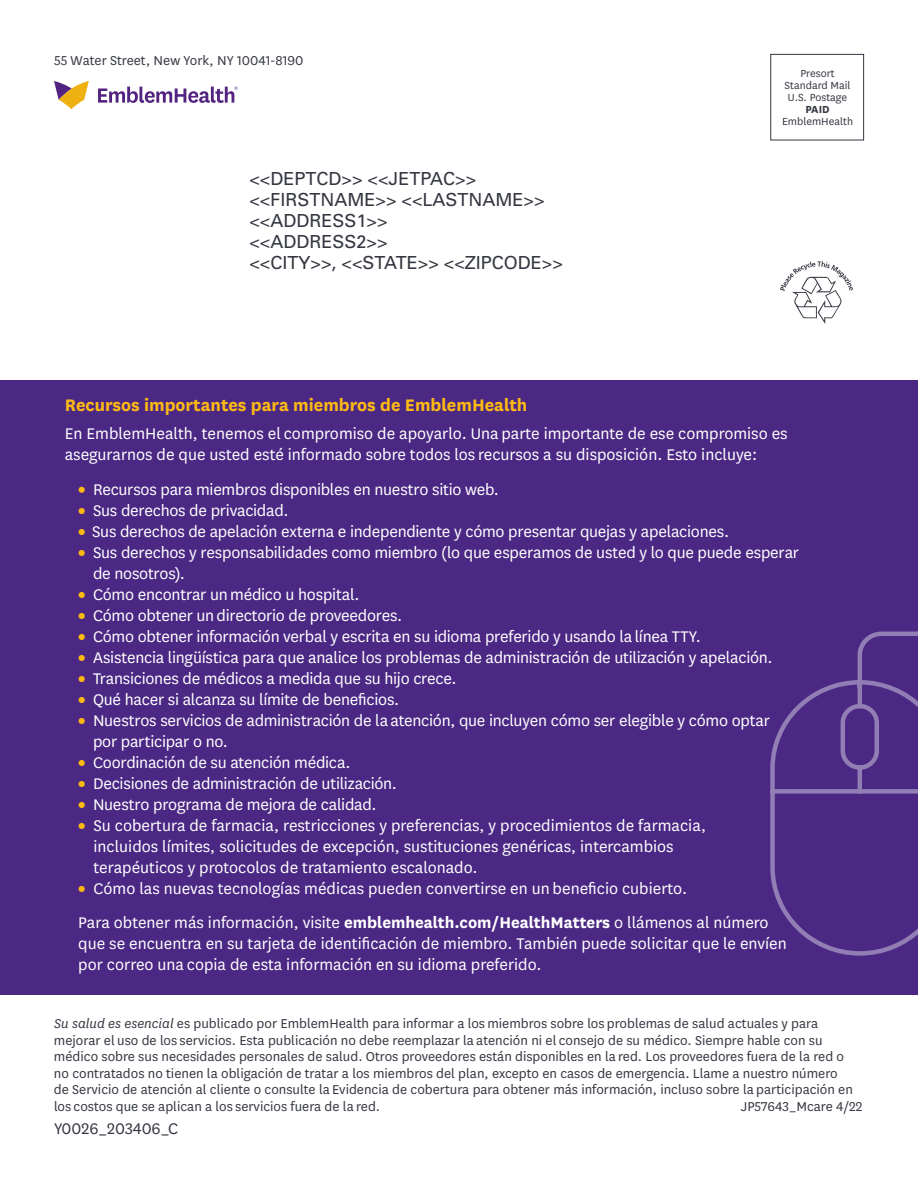
<style>
.page{position:relative;width:918px;height:1188px;background:#fff}
.page>*{position:absolute;margin:0;border:0;box-sizing:border-box;transform-origin:0 0}
._12_14_Member_Resour{font:700 19.5px "National";color:#fdb913}
._12_16_body{font:18px/21px "National";letter-spacing:-.015em;color:#fff}
._12_14_Member_Resour-2{font:18px/21px "National";color:#fff}
.t1{font:18px/21px "Univers";color:#343741}
.t2{font:18px "National";color:#343741}
.t3{font:15px/16.5px "National";color:#343741}
.t4{font:12px/12px "National";color:#343741;text-align:center}
.t5{font:700 12px "National";color:#343741}
.s1{font-weight:900;color:#fdb913}
.s2{font-weight:700}
.s3{font-style:italic}
</style>
<div class="page">
<div style="left:0;top:381px;width:918px;height:614px;background:#4b2884"></div>
<div style="left:770px;top:54px;width:94px;height:86px;border:1px solid #343741"></div>
<svg style="left:780px;top:261px;width:73px;height:63px"></svg>
<svg style="left:54px;top:81px;width:35px;height:28px"></svg>
<svg style="left:98px;top:86px;width:140px;height:17px"></svg>
<svg style="left:770px;top:631px;width:148px;height:325px"></svg>
<p class="t3" style="left:54px;top:52px;width:251px">55 Water Street, New York, NY 10041-8190</p>
<p class="t1" style="left:249px;top:168px;width:315px">&lt;&lt;DEPTCD&gt;&gt; &lt;&lt;JETPAC&gt;&gt; &lt;&lt;FIRSTNAME&gt;&gt; &lt;&lt;LASTNAME&gt;&gt; &lt;&lt;ADDRESS1&gt;&gt;<br>&lt;&lt;ADDRESS2&gt;&gt;<br>&lt;&lt;CITY&gt;&gt;, &lt;&lt;STATE&gt;&gt; &lt;&lt;ZIPCODE&gt;&gt;</p>
<p class="t4" style="left:785px;top:67px;width:67px">Presort<br>Standard Mail<br>U.S. Postage</p>
<p class="t5" style="left:805px;top:101px;width:26px">PAID</p>
<p class="t4" style="left:782px;top:115px;width:72px">EmblemHealth</p>
<p class="_12_14_Member_Resour" style="left:65px;top:391px;width:464px">Recursos importantes para miembros de EmblemHealth</p>
<p class="_12_14_Member_Resour-2" style="left:65px;top:422px;width:724px">En EmblemHealth, tenemos el compromiso de apoyarlo. Una parte importante de ese compromiso es asegurarnos de que usted esté informado sobre todos los recursos a su disposición. Esto incluye:</p>
<p class="_12_16_body" style="left:78px;top:478px;width:422px"><span class="s1">•</span> Recursos para miembros disponibles en nuestro sitio web.</p>
<p class="_12_16_body" style="left:78px;top:499px;width:212px"><span class="s1">•</span> Sus derechos de privacidad.</p>
<p class="_12_16_body" style="left:78px;top:520px;width:652px"><span class="s1">•</span> Sus derechos de apelación externa e independiente y cómo presentar quejas y apelaciones.</p>
<p class="_12_16_body" style="left:93px;top:541px;width:708px;text-indent:-15px"><span class="s1">•</span> Sus derechos y responsabilidades como miembro (lo que esperamos de usted y lo que puede esperar de nosotros).</p>
<p class="_12_16_body" style="left:78px;top:583px;width:283px"><span class="s1">•</span> Cómo encontrar un médico u hospital.</p>
<p class="_12_16_body" style="left:78px;top:604px;width:326px"><span class="s1">•</span> Cómo obtener un directorio de proveedores.</p>
<p class="_12_16_body" style="left:78px;top:625px;width:624px"><span class="s1">•</span> Cómo obtener información verbal y escrita en su idioma preferido y usando la línea TTY.</p>
<p class="_12_16_body" style="left:78px;top:646px;width:696px"><span class="s1">•</span> Asistencia lingüística para que analice los problemas de administración de utilización y apelación.</p>
<p class="_12_16_body" style="left:78px;top:667px;width:380px"><span class="s1">•</span> Transiciones de médicos a medida que su hijo crece.</p>
<p class="_12_16_body" style="left:78px;top:688px;width:322px"><span class="s1">•</span> Qué hacer si alcanza su límite de beneficios.</p>
<p class="_12_16_body" style="left:93px;top:709px;width:678px;text-indent:-15px"><span class="s1">•</span> Nuestros servicios de administración de la atención, que incluyen cómo ser elegible y cómo optar por participar o no.</p>
<p class="_12_16_body" style="left:78px;top:751px;width:274px"><span class="s1">•</span> Coordinación de su atención médica.</p>
<p class="_12_16_body" style="left:78px;top:772px;width:320px"><span class="s1">•</span> Decisiones de administración de utilización.</p>
<p class="_12_16_body" style="left:78px;top:793px;width:300px"><span class="s1">•</span> Nuestro programa de mejora de calidad.</p>
<p class="_12_14_Member_Resour-2" style="left:94px;top:814px;width:614px;text-indent:-15px"><span class="s1">•</span> Su cobertura de farmacia, restricciones y preferencias, y procedimientos de farmacia, incluidos límites, solicitudes de excepción, sustituciones genéricas, intercambios terapéuticos y protocolos de tratamiento escalonado.</p>
<p class="_12_14_Member_Resour-2" style="left:78px;top:877px;width:610px"><span class="s1">•</span> Cómo las nuevas tecnologías médicas pueden convertirse en un beneficio cubierto.</p>
<p class="_12_14_Member_Resour-2" style="left:78px;top:911px;width:710px">Para obtener más información, visite <span class="s2">emblemhealth.com/HealthMatters</span> o llámenos al número que se encuentra en su tarjeta de identificación de miembro. También puede solicitar que le envíen por correo una copia de esta información en su idioma preferido.</p>
<p class="t3" style="left:54px;top:1015px;width:800px"><span class="s3">Su salud es esencial</span> es publicado por EmblemHealth para informar a los miembros sobre los problemas de salud actuales y para mejorar el uso de los servicios. Esta publicación no debe reemplazar la atención ni el consejo de su médico. Siempre hable con su médico sobre sus necesidades personales de salud. Otros proveedores están disponibles en la red. Los proveedores fuera de la red o no contratados no tienen la obligación de tratar a los miembros del plan, excepto en casos de emergencia. Llame a nuestro número de Servicio de atención al cliente o consulte la Evidencia de cobertura para obtener más información, incluso sobre la participación en los costos que se aplican a los servicios fuera de la red.</p>
<p class="t3" style="left:741px;top:1097px;width:123px">JP57643_Mcare 4/22</p>
<p class="t2" style="left:54px;top:1117px;width:126px">Y0026_203406_C</p>
</div>
